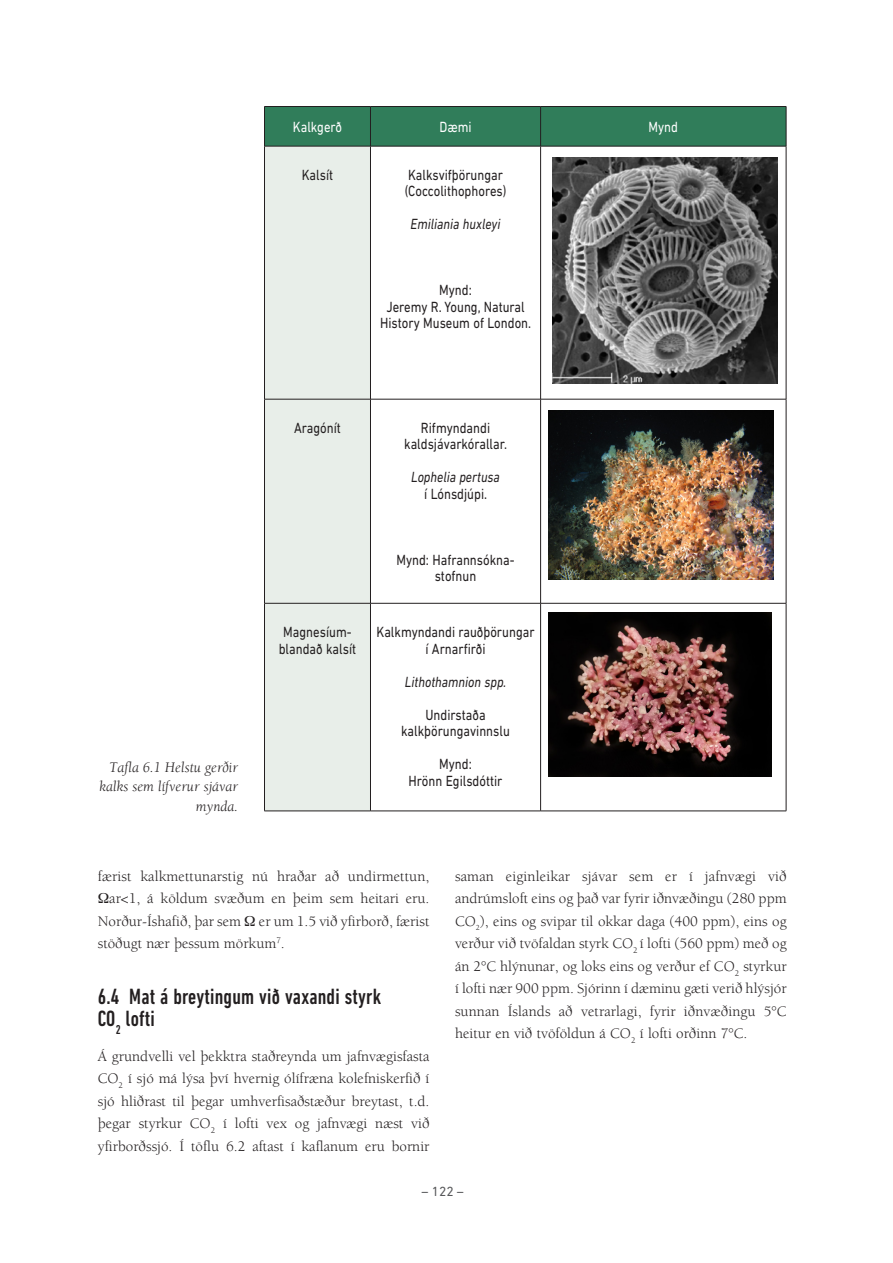
<style>
.page{position:relative;width:893px;height:1263px;background:#fff}
.page>*{position:absolute;margin:0;border:0;box-sizing:border-box;transform-origin:0 0}
.fyrirsögn_2{font:500 condensed 22.5px/22.5px "DIN Next LT Pro";letter-spacing:.01em;color:#231f20;scale:.95 1}
.meginmál_1{font:15px/22.5px "Berkeley";color:#231f20;text-align:justify}
.Svart_tafla{font:15px/16.5px "DIN Next LT Pro";color:#231f20;text-align:center;scale:.85 1}
.Svart_tafla-2{font:italic 15px "DIN Next LT Pro";color:#231f20;scale:.85 1}
.myndatexti{font:italic 15px/19.5px "Berkeley";color:#231f20;text-align:right}
.hvitt_tafla{font:15px "DIN Next LT Pro";color:#fff;scale:.85 1}
.t1{font:13.5px "DIN Next LT Pro";color:#57585a}
</style>
<div class="page">
<div style="left:265px;top:107px;width:521px;height:39px;background:#307d5a"></div>
<div style="left:265px;top:147px;width:105px;height:664px;background:#e8eee9"></div>
<hr style="left:264px;top:106px;width:106px;height:1px;background:#231f20">
<hr style="left:264px;top:107px;width:1px;height:39px;background:#231f20">
<hr style="left:370px;top:106px;width:171px;height:1px;background:#231f20">
<hr style="left:370px;top:107px;width:1px;height:39px;background:#231f20">
<hr style="left:541px;top:106px;width:245px;height:1px;background:#231f20">
<hr style="left:540px;top:107px;width:1px;height:39px;background:#231f20">
<hr style="left:786px;top:107px;width:1px;height:39px;background:#231f20">
<hr style="left:264px;top:146px;width:106px;height:1px;background:#231f20">
<hr style="left:264px;top:146px;width:1px;height:253px;background:#231f20">
<hr style="left:370px;top:146px;width:171px;height:1px;background:#231f20">
<hr style="left:370px;top:146px;width:1px;height:253px;background:#231f20">
<hr style="left:541px;top:146px;width:245px;height:1px;background:#231f20">
<hr style="left:540px;top:146px;width:1px;height:253px;background:#231f20">
<hr style="left:786px;top:146px;width:1px;height:253px;background:#231f20">
<hr style="left:264px;top:399px;width:106px;height:1px;background:#231f20">
<hr style="left:264px;top:399px;width:1px;height:204px;background:#231f20">
<hr style="left:370px;top:399px;width:171px;height:1px;background:#231f20">
<hr style="left:370px;top:399px;width:1px;height:204px;background:#231f20">
<hr style="left:541px;top:399px;width:245px;height:1px;background:#231f20">
<hr style="left:540px;top:399px;width:1px;height:204px;background:#231f20">
<hr style="left:786px;top:399px;width:1px;height:204px;background:#231f20">
<hr style="left:264px;top:603px;width:106px;height:1px;background:#231f20">
<hr style="left:264px;top:603px;width:1px;height:208px;background:#231f20">
<hr style="left:370px;top:603px;width:171px;height:1px;background:#231f20">
<hr style="left:370px;top:603px;width:1px;height:208px;background:#231f20">
<hr style="left:541px;top:603px;width:245px;height:1px;background:#231f20">
<hr style="left:540px;top:603px;width:1px;height:208px;background:#231f20">
<hr style="left:786px;top:603px;width:1px;height:208px;background:#231f20">
<hr style="left:264px;top:811px;width:106px;height:1px;background:#231f20">
<hr style="left:370px;top:811px;width:171px;height:1px;background:#231f20">
<hr style="left:541px;top:811px;width:245px;height:1px;background:#231f20">
<img style="left:548px;top:410px;width:225px;height:169px">
<img style="left:553px;top:158px;width:225px;height:225px">
<img style="left:548px;top:613px;width:224px;height:163px">
<p class="hvitt_tafla" style="left:293px;top:118px;width:59px">Kalkgerð</p>
<p class="hvitt_tafla" style="left:439px;top:118px;width:39px">Dæmi</p>
<p class="hvitt_tafla" style="left:649px;top:118px;width:36px">Mynd</p>
<p class="Svart_tafla" style="left:302px;top:166px;width:38px">Kalsít</p>
<p class="Svart_tafla" style="left:405px;top:166px;width:121px;text-align:left">Kalksvifþörungar (Coccolithophores)</p>
<p class="Svart_tafla-2" style="left:411px;top:216px;width:107px">Emiliania huxleyi</p>
<p class="Svart_tafla" style="left:439px;top:282px;width:40px">Mynd:</p>
<p class="Svart_tafla" style="left:380px;top:298px;width:179px">Jeremy R. Young, Natural<br>History Museum of London.</p>
<p class="Svart_tafla" style="left:294px;top:419px;width:56px">Aragónít</p>
<p class="Svart_tafla" style="left:404px;top:419px;width:122px">Rifmyndandi kaldsjávarkórallar.</p>
<p class="Svart_tafla-2" style="left:411px;top:469px;width:106px">Lophelia pertusa</p>
<p class="Svart_tafla" style="left:424px;top:485px;width:76px">í Lónsdjúpi.</p>
<p class="myndatexti" style="left:100px;top:758px;width:140px">Tafla 6.1 Helstu gerðir kalks sem lífverur sjávar mynda.</p>
<p class="Svart_tafla" style="left:396px;top:551px;width:140px">Mynd: Hafrannsókna-</p>
<p class="Svart_tafla" style="left:435px;top:568px;width:51px">stofnun</p>
<p class="Svart_tafla" style="left:279px;top:623px;width:93px">Magnesíum&shy;blandað kalsít</p>
<p class="Svart_tafla" style="left:376px;top:623px;width:187px">Kalkmyndandi rauðþörungar í Arnarfirði</p>
<p class="Svart_tafla-2" style="left:405px;top:673px;width:121px">Lithothamnion spp.</p>
<p class="Svart_tafla" style="left:401px;top:706px;width:129px">Undirstaða kalkþörungavinnslu</p>
<p class="Svart_tafla" style="left:439px;top:755px;width:40px">Mynd:</p>
<p class="Svart_tafla" style="left:409px;top:772px;width:112px">Hrönn Egilsdóttir</p>
<p class="meginmál_1" style="left:98px;top:865px;width:333px">færist kalkmettunarstig nú hraðar að undirmettun,</p>
<p class="meginmál_1" style="left:109px;top:888px;width:322px">ar&lt;1, á köldum svæðum en þeim sem heitari eru.</p>
<p class="meginmál_1" style="left:98px;top:910px;width:333px">Norður-Íshafið, þar sem er um 1.5 við yfirborð, færist</p>
<p class="meginmál_1" style="left:98px;top:933px;width:189px">stöðugt nær þessum mörkum<sup>7</sup>.</p>
<p class="fyrirsögn_2" style="left:98px;top:985px;width:300px">6.4 Mat á breytingum við vaxandi styrk<br>CO<sub>2</sub> lofti</p>
<p class="meginmál_1" style="left:98px;top:1045px;width:333px">Á grundvelli vel þekktra staðreynda um jafnvægisfasta CO<sub>2</sub> í sjó má lýsa því hvernig ólífræna kolefniskerfið í sjó hliðrast til þegar umhverfisaðstæður breytast, t.d. þegar styrkur CO<sub>2</sub> í lofti vex og jafnvægi næst við yfirborðssjó. Í töflu 6.2 aftast í kaflanum eru bornir</p>
<p class="meginmál_1" style="left:455px;top:865px;width:333px">saman eiginleikar sjávar sem er í jafnvægi við andrúmsloft eins og það var fyrir iðnvæðingu (280 ppm CO<sub>2</sub>), eins og svipar til okkar daga (400 ppm), eins og verður við tvöfaldan styrk CO<sub>2</sub> í lofti (560 ppm) með og án 2°C hlýnunar, og loks eins og verður ef CO<sub>2</sub> styrkur í lofti nær 900 ppm. Sjórinn í dæminu gæti verið hlýsjór sunnan Íslands að vetrarlagi, fyrir iðnvæðingu 5°C heitur en við tvöföldun á CO<sub>2</sub> í lofti orðinn 7°C.</p>
<p class="t1" style="left:422px;top:1184px;width:44px">– 122 –</p>
</div>
